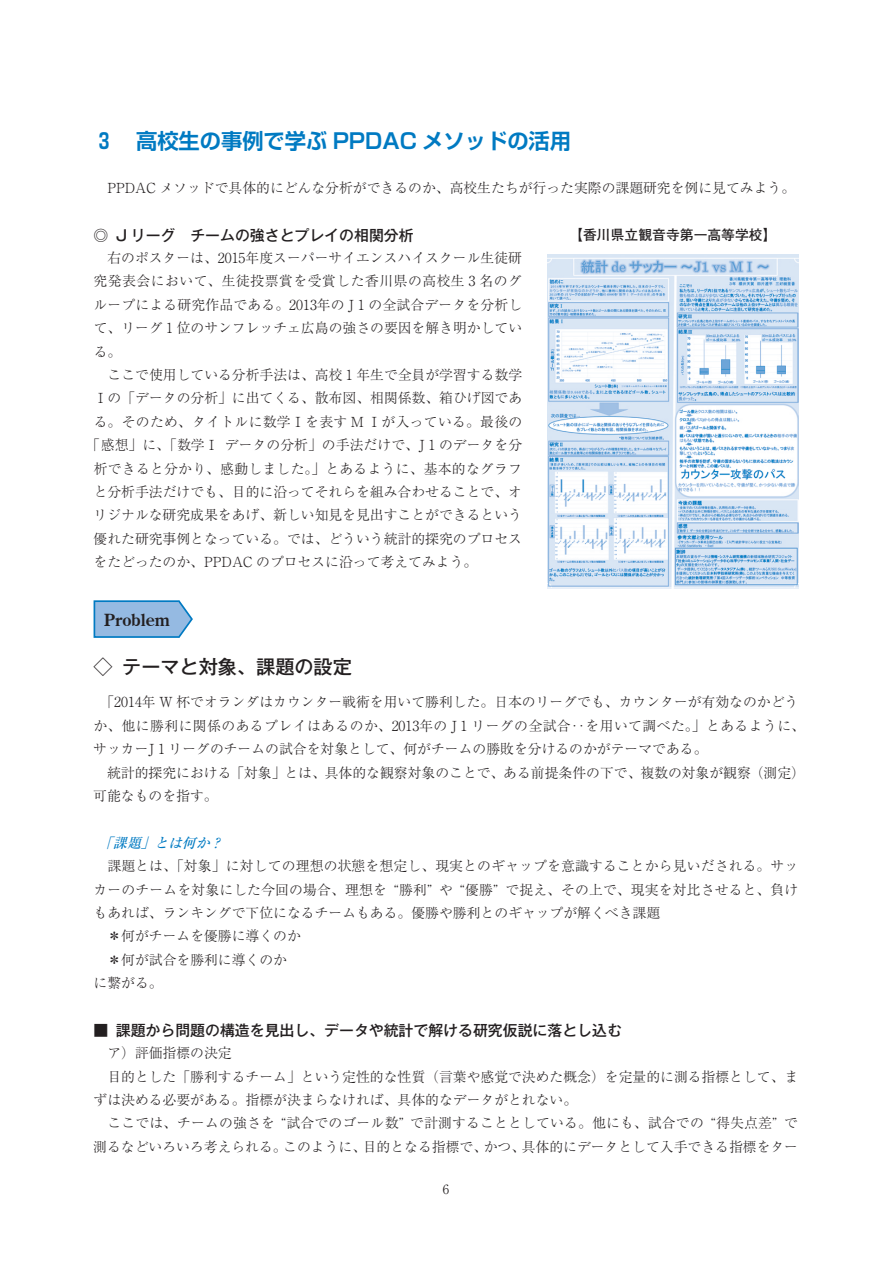
<style>
.page{position:relative;width:893px;height:1263px;background:#fff}
.page>*{position:absolute;margin:0;border:0;box-sizing:border-box;transform-origin:0 0}
.t1{font:700 21.3px "Shin Go Pr 6 De";color:#007ac2}
.t2{font:500 19.2px "Gothic MB101 Pr 6";color:#231f20}
.t3{font:700 16.95px "Century Oldstyle";color:#231f20}
.t4{font:500 14.85px "Gothic MB101 Pr 6";color:#231f20}
.t5{font:300 13.8px/23.4px "Ryumin Pr 6";color:#231f20}
.t6{font:300 13.8px "Ryumin Pr 6";letter-spacing:.02em;color:#231f20}
.t7{font:300 13.8px "Ryumin Pr 6";letter-spacing:.025em;color:#231f20}
.t8{font:700 13.8px "Futo Go B101 Pr 6";color:#231f20}
.t9{font:italic 500 13.8px "Ryumin Pro";color:#007ac2}
.t10{font:300 12.75px "Ryumin Pr 6";color:#231f20}
.s1{font-family:"TH Shingo Gaiji DB";font-weight:400}
.s2{font-family:"TH Ryumin Gaiji L";font-weight:400}
</style>
<div class="page">
<div style="left:94px;top:601px;width:85px;height:36px;background:#95bae2"></div>
<div style="left:94px;top:600px;width:86px;height:38px;border:2px solid #007ac2"></div>
<svg style="left:176px;top:600px;width:17px;height:38px"></svg>
<img style="left:547px;top:254px;width:251px;height:334px">
<h1 class="t1" style="left:94px;top:123px;width:479px"><span class="s1">３</span> 高校生の事例で学ぶ PPDAC メソッドの活用</h1>
<p class="t5" style="left:107px;top:175px;width:689px">PPDAC メソッドで具体的にどんな分析ができるのか、高校生たちが行った実際の課題研究を例に見てみよう。</p>
<p class="t4" style="left:94px;top:223px;width:322px">◎ J リーグ チームの強さとプレイの相関分析</p>
<p class="t5" style="left:94px;top:245px;width:430px;text-align:justify;text-indent:14px">右のポスターは、2015年度スーパーサイエンスハイスクール生徒研究発表会において、生徒投票賞を受賞した香川県の高校生<span class="s2">３</span>名のグループによる研究作品である。2013年の J<span class="s2">１</span>の全試合データを分析して、リーグ<span class="s2">１</span>位のサンフレッチェ広島の強さの要因を解き明かしている。</p>
<p class="t5" style="left:108px;top:362px;width:416px">ここで使用している分析手法は、高校<span class="s2">１</span>年生で全員が学習する数学</p>
<p class="t5" style="left:94px;top:386px;width:430px">Ⅰの「データの分析」に出てくる、散布図、相関係数、箱ひげ図であ</p>
<p class="t7" style="left:94px;top:411px;width:430px">る。そのため、タイトルに数学Ⅰを表す M Ⅰが入っている。最後の</p>
<p class="t5" style="left:87px;top:432px;width:437px">「感想」に、「数学Ⅰ データの分析」の手法だけで、J<span class="s2">１</span>のデータを分</p>
<p class="t6" style="left:94px;top:457px;width:430px">析できると分かり、感動しました。」とあるように、基本的なグラフ</p>
<p class="t5" style="left:94px;top:479px;width:430px">と分析手法だけでも、目的に沿ってそれらを組み合わせることで、オ</p>
<p class="t5" style="left:94px;top:503px;width:430px">リジナルな研究成果をあげ、新しい知見を見出すことができるという</p>
<p class="t5" style="left:94px;top:526px;width:430px">優れた研究事例となっている。では、どういう統計的探究のプロセス</p>
<p class="t5" style="left:94px;top:549px;width:385px">をたどったのか、PPDAC のプロセスに沿って考えてみよう。</p>
<p class="t8" style="left:569px;top:223px;width:209px">【香川県立観音寺第一高等学校】</p>
<p class="t3" style="left:104px;top:609px;width:68px">Problem</p>
<h2 class="t2" style="left:94px;top:651px;width:260px">◇ テーマと対象、課題の設定</h2>
<p class="t5" style="left:93px;top:690px;width:713px;text-indent:7px">「2014年 W 杯でオランダはカウンター戦術を用いて勝利した。日本のリーグでも、カウンターが有効なのかどうか、他に勝利に関係のあるプレイはあるのか、2013年の J<span class="s2">１</span>リーグの全試合‥を用いて調べた。」とあるように、サッカーJ<span class="s2">１</span>リーグのチームの試合を対象として、何がチームの勝敗を分けるのかがテーマである。</p>
<p class="t5" style="left:93px;top:760px;width:713px;text-indent:14px">統計的探究における「対象」とは、具体的な観察対象のことで、ある前提条件の下で、複数の対象が観察（測定）可能なものを指す。</p>
<p class="t9" style="left:99px;top:832px;width:131px">「課題」とは何か？</p>
<p class="t5" style="left:107px;top:853px;width:692px">課題とは、「対象」に対しての理想の状態を想定し、現実とのギャップを意識することから見いだされる。サッ</p>
<p class="t5" style="left:93px;top:877px;width:706px">カーのチームを対象にした今回の場合、理想を “勝利” や “優勝” で捉え、その上で、現実を対比させると、負け</p>
<p class="t5" style="left:94px;top:900px;width:568px">もあれば、ランキングで下位になるチームもある。優勝や勝利とのギャップが解くべき課題</p>
<p class="t5" style="left:107px;top:924px;width:195px">＊何がチームを優勝に導くのか</p>
<p class="t5" style="left:107px;top:947px;width:181px">＊何が試合を勝利に導くのか</p>
<p class="t5" style="left:94px;top:970px;width:71px">に繋がる。</p>
<p class="t4" style="left:94px;top:1018px;width:530px">■ 課題から問題の構造を見出し、データや統計で解ける研究仮説に落とし込む</p>
<p class="t5" style="left:107px;top:1040px;width:126px">ア）評価指標の決定</p>
<p class="t5" style="left:107px;top:1064px;width:692px">目的とした「勝利するチーム」という定性的な性質（言葉や感覚で決めた概念）を定量的に測る指標として、ま</p>
<p class="t5" style="left:94px;top:1087px;width:485px">ずは決める必要がある。指標が決まらなければ、具体的なデータがとれない。</p>
<p class="t5" style="left:107px;top:1111px;width:692px">ここでは、チームの強さを “試合でのゴール数” で計測することとしている。他にも、試合での “得失点差” で</p>
<p class="t5" style="left:93px;top:1134px;width:706px">測るなどいろいろ考えられる。このように、目的となる指標で、かつ、具体的にデータとして入手できる指標をター</p>
<p class="t10" style="left:443px;top:1180px;width:8px">6</p>
</div>
